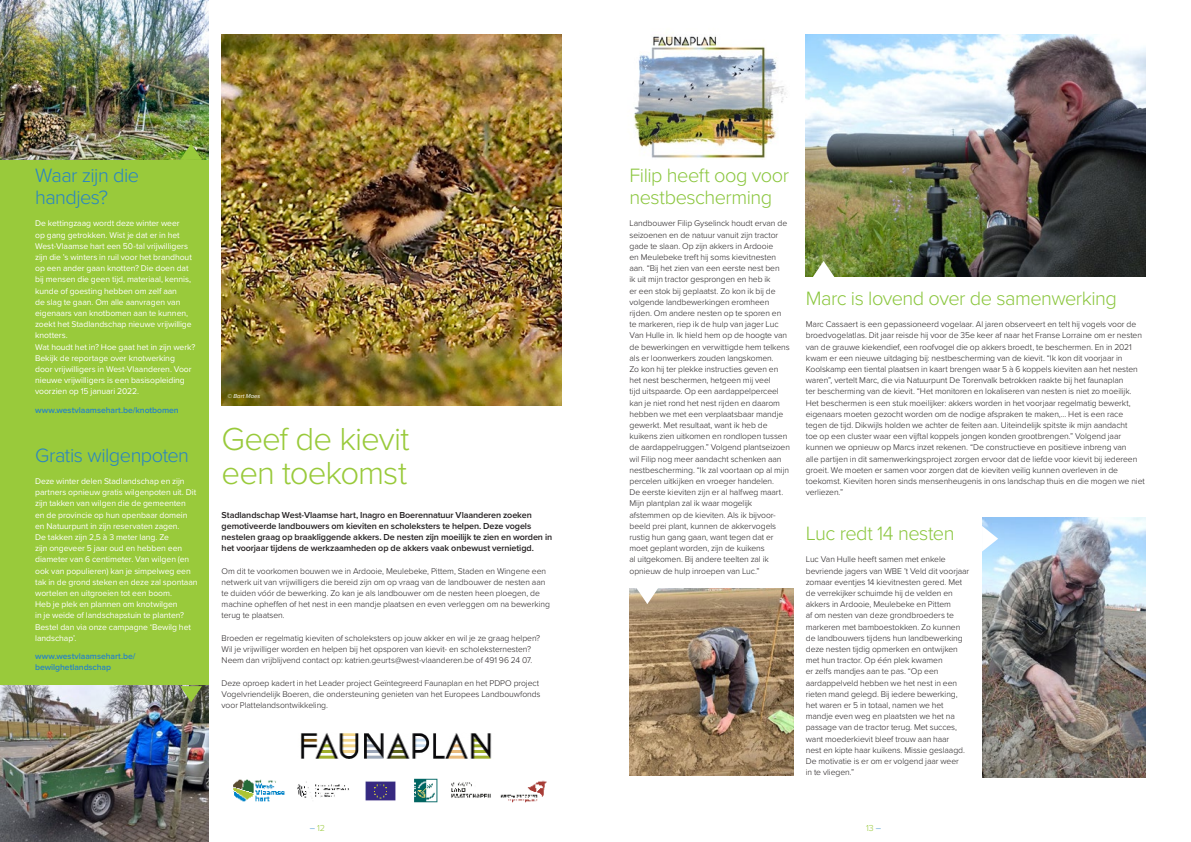
<style>
.page{position:relative;width:1191px;height:842px;background:#fff}
.page>*{position:absolute;margin:0;border:0;box-sizing:border-box;transform-origin:0 0}
.titel1{font:300 33px/33.6px "Proxima Nova";letter-spacing:-.03em;color:#99ca3b}
.titel2{font:300 20px/22.4px "Proxima Nova";letter-spacing:-.025em;color:#8bc63e}
.titel2-2{font:300 20px/22.4px "Proxima Nova";letter-spacing:-.025em;color:#2783c5}
.intro{font:600 9px/11.2px "Proxima Nova";letter-spacing:-.01em;color:#231f20}
.t1{font:300 9px "Proxima Nova";color:#99ca3b}
.body{font:300 8.6px/11.2px "Proxima Nova";letter-spacing:-.01em;color:#231f20}
.body_wit{font:8.6px/11.2px "Proxima Nova";letter-spacing:-.005em;color:#fff}
.website_-_info{font:600 8.6px/11.2px "Proxima Nova";letter-spacing:-.01em;color:#2783c5}
.fotograaf{font:italic 6px "Proxima Nova";letter-spacing:.005em;color:#fff}
.s1{color:#2783c5}
</style>
<div class="page">
<div style="left:0;top:0;width:209px;height:842px;background:#99ca3b"></div>
<img style="left:0;top:0;width:209px;height:159px">
<img style="left:0;top:686px;width:209px;height:156px">
<svg style="left:180px;top:144px;width:22px;height:16px"></svg>
<svg style="left:180px;top:686px;width:22px;height:16px"></svg>
<img style="left:222px;top:34px;width:339px;height:372px">
<img style="left:629px;top:588px;width:164px;height:187px">
<img style="left:806px;top:34px;width:339px;height:242px">
<svg style="left:636px;top:588px;width:22px;height:16px"></svg>
<svg style="left:812px;top:261px;width:22px;height:16px"></svg>
<img style="left:982px;top:518px;width:163px;height:259px">
<svg style="left:982px;top:526px;width:16px;height:26px"></svg>
<img style="left:634px;top:36px;width:153px;height:123px">
<img style="left:300px;top:733px;width:192px;height:26px">
<img style="left:233px;top:778px;width:314px;height:25px">
<p class="titel2-2" style="left:35px;top:163px;width:105px">Waar zijn die handjes?</p>
<p class="body_wit" style="left:35px;top:218px;width:158px">De kettingzaag wordt deze winter weer<br>op gang getrokken. Wist je dat er in het West-Vlaamse hart een 50-tal vrijwilligers zijn die ’s winters in ruil voor het brandhout op een ander gaan knotten? Die doen dat bij mensen die geen tijd, materiaal, kennis, kunde of goesting hebben om zelf aan<br>de slag te gaan. Om alle aanvragen van eigenaars van knotbomen aan te kunnen, zoekt het Stadlandschap nieuwe vrijwillige knotters.</p>
<p class="body_wit" style="left:35px;top:341px;width:162px">Wat houdt het in? Hoe gaat het in zijn werk?<br>Bekijk de reportage over knotwerking<br>door vrijwilligers in West-Vlaanderen. Voor nieuwe vrijwilligers is een basisopleiding voorzien op 15 januari 2022.</p>
<p class="website_-_info" style="left:35px;top:404px;width:145px">www.westvlaamsehart.be/knotbomen</p>
<p class="titel2-2" style="left:35px;top:443px;width:155px">Gratis wilgenpoten</p>
<p class="body_wit" style="left:35px;top:475px;width:164px">Deze winter delen Stadlandschap en zijn partners opnieuw gratis wilgenpoten uit. Dit zijn takken van wilgen die de gemeenten<br>en de provincie op hun openbaar domein en Natuurpunt in zijn reservaten zagen.<br>De takken zijn 2,5 à 3 meter lang. Ze<br>zijn ongeveer 5 jaar oud en hebben een diameter van 6 centimeter. Van wilgen (en ook van populieren) kan je simpelweg een tak in de grond steken en deze zal spontaan wortelen en uitgroeien tot een boom.</p>
<p class="body_wit" style="left:35px;top:598px;width:157px">Heb je plek en plannen om knotwilgen<br>in je weide of landschapstuin te planten?<br>Bestel dan via onze campagne ‘Bewilg het landschap’.</p>
<p class="website_-_info" style="left:35px;top:650px;width:102px">www.westvlaamsehart.be/ bewilghetlandschap</p>
<p class="fotograaf" style="left:227px;top:391px;width:34px">© Bart Maes</p>
<p class="titel1" style="left:222px;top:421px;width:189px">Geef de kievit een toekomst</p>
<p class="intro" style="left:222px;top:509px;width:332px">Stadlandschap West-Vlaamse hart, Inagro en Boerennatuur Vlaanderen zoeken gemotiveerde landbouwers om kieviten en scholeksters te helpen. Deze vogels nestelen graag op braakliggende akkers. De nesten zijn moeilijk te zien en worden in het voorjaar tijdens de werkzaamheden op de akkers vaak onbewust vernietigd.</p>
<p class="body" style="left:222px;top:565px;width:330px">Om dit te voorkomen bouwen we in Ardooie, Meulebeke, Pittem, Staden en Wingene een netwerk uit van vrijwilligers die bereid zijn om op vraag van de landbouwer de nesten aan te duiden vóór de bewerking. Zo kan je als landbouwer om de nesten heen ploegen, de machine opheffen of het nest in een mandje plaatsen en even verleggen om na bewerking terug te plaatsen.</p>
<p class="body" style="left:222px;top:632px;width:320px">Broeden er regelmatig kieviten of scholeksters op jouw akker en wil je ze graag helpen?</p>
<p class="body" style="left:222px;top:643px;width:311px">Wil je vrijwilliger worden en helpen bij het opsporen van kievit- en scholeksternesten?</p>
<p class="body" style="left:222px;top:654px;width:312px">Neem dan vrijblijvend contact op: katrien.geurts@west-vlaanderen.be of 491 96 24 07.</p>
<p class="body" style="left:222px;top:677px;width:320px">Deze oproep kadert in het Leader project Geïntegreerd Faunaplan en het PDPO project<br>Vogelvriendelijk Boeren, die ondersteuning genieten van het Europees Landbouwfonds voor Plattelandsontwikkeling.</p>
<p class="titel2" style="left:629px;top:163px;width:161px">Filip heeft oog voor nestbescherming</p>
<p class="body" style="left:629px;top:217px;width:162px">Landbouwer Filip Gyselinck houdt ervan de seizoenen en de natuur vanuit zijn tractor gade te slaan. Op zijn akkers in Ardooie<br>en Meulebeke treft hij soms kievitnesten aan. “Bij het zien van een eerste nest ben<br>ik uit mijn tractor gesprongen en heb ik<br>er een stok bij geplaatst. Zo kon ik bij de volgende landbewerkingen eromheen rijden. Om andere nesten op te sporen en te markeren, riep ik de hulp van jager Luc Van Hulle in. Ik hield hem op de hoogte van de bewerkingen en verwittigde hem telkens als er loonwerkers zouden langskomen.<br>Zo kon hij ter plekke instructies geven en het nest beschermen, hetgeen mij veel<br>tijd uitspaarde. Op een aardappelperceel kan je niet rond het nest rijden en daarom hebben we met een verplaatsbaar mandje gewerkt. Met resultaat, want ik heb de kuikens zien uitkomen en rondlopen tussen de aardappelruggen.” Volgend plantseizoen wil Filip nog meer aandacht schenken aan nestbescherming. “Ik zal voortaan op al mijn percelen uitkijken en vroeger handelen.<br>De eerste kieviten zijn er al halfweg maart.<br>Mijn plantplan zal ik waar mogelijk afstemmen op de kieviten. Als ik bijvoor&shy;beeld prei plant, kunnen de akkervogels rustig hun gang gaan, want tegen dat er moet geplant worden, zijn de kuikens<br>al uitgekomen. Bij andere teelten zal ik opnieuw de hulp inroepen van Luc.”</p>
<p class="titel2" style="left:806px;top:286px;width:313px">Marc is lovend over de samenwerking</p>
<p class="body" style="left:806px;top:318px;width:340px">Marc Cassaert is een gepassioneerd vogelaar. Al jaren observeert en telt hij vogels voor de broedvogelatlas. Dit jaar reisde hij voor de 35e keer af naar het Franse Lorraine om er nesten van de grauwe kiekendief, een roofvogel die op akkers broedt, te beschermen. En in 2021 kwam er een nieuwe uitdaging bij: nestbescherming van de kievit. “Ik kon dit voorjaar in Koolskamp een tiental plaatsen in kaart brengen waar 5 à 6 koppels kieviten aan het nesten waren”, vertelt Marc, die via Natuurpunt De Torenvalk betrokken raakte bij het faunaplan<br>ter bescherming van de kievit. “Het monitoren en lokaliseren van nesten is niet zo moeilijk.<br>Het beschermen is een stuk moeilijker: akkers worden in het voorjaar regelmatig bewerkt, eigenaars moeten gezocht worden om de nodige afspraken te maken,… Het is een race tegen de tijd. Dikwijls holden we achter de feiten aan. Uiteindelijk spitste ik mijn aandacht<br>toe op een cluster waar een vijftal koppels jongen konden grootbrengen.” Volgend jaar kunnen we opnieuw op Marcs inzet rekenen. “De constructieve en positieve inbreng van<br>alle partijen in dit samenwerkingsproject zorgen ervoor dat de liefde voor kievit bij iedereen groeit. We moeten er samen voor zorgen dat de kieviten veilig kunnen overleven in de toekomst. Kieviten horen sinds mensenheugenis in ons landschap thuis en die mogen we niet verliezen.”</p>
<p class="titel2" style="left:806px;top:521px;width:150px">Luc redt 14 nesten</p>
<p class="body" style="left:806px;top:553px;width:165px">Luc Van Hulle heeft samen met enkele bevriende jagers van WBE ’t Veld dit voorjaar zomaar eventjes 14 kievitnesten gered. Met de verrekijker schuimde hij de velden en akkers in Ardooie, Meulebeke en Pittem<br>af om nesten van deze grondbroeders te markeren met bamboestokken. Zo kunnen de landbouwers tijdens hun landbewerking deze nesten tijdig opmerken en ontwijken met hun tractor. Op één plek kwamen<br>er zelfs mandjes aan te pas. “Op een aardappelveld hebben we het nest in een rieten mand gelegd. Bij iedere bewerking, het waren er 5 in totaal, namen we het mandje even weg en plaatsten we het na passage van de tractor terug. Met succes, want moederkievit bleef trouw aan haar<br>nest en kipte haar kuikens. Missie geslaagd.<br>De motivatie is er om er volgend jaar weer<br>in te vliegen.”</p>
<p class="t1" style="left:310px;top:821px;width:17px"><span class="s1">–</span> 12</p>
<p class="t1" style="left:866px;top:821px;width:16px">13 <span class="s1">–</span></p>
</div>
